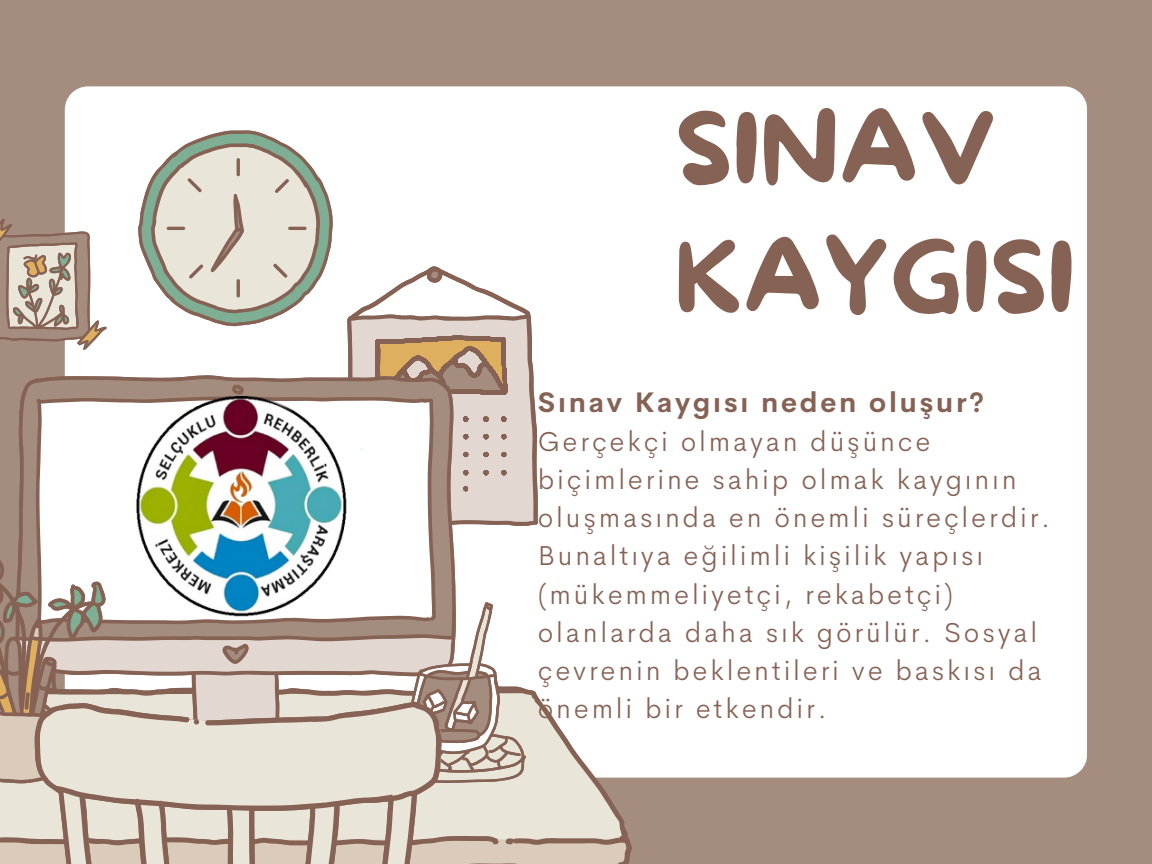
<style>
.page{position:relative;width:1152px;height:864px;background:#a48c7e}
.page>*{position:absolute;margin:0;border:0;box-sizing:border-box;transform-origin:0 0}
.t1{font:99.15px/128.7px "More Sugar";color:#866255}
.t2{font:300 27.75px/38.2px "Cerebri Sans";letter-spacing:.1em;color:#866255}
.t3{font:700 27.75px "Cerebri Sans";letter-spacing:.1em;color:#866255}
</style>
<div class="page">
<div style="left:65px;top:86px;width:1022px;height:692px;background:#fff;border-radius:23px"></div>
<svg style="left:0;top:689px;width:632px;height:175px;fill:#eae5d9"></svg>
<svg style="left:347px;top:266px;width:191px;height:260px"></svg>
<svg style="left:18px;top:375px;width:438px;height:327px"></svg>
<svg style="left:0;top:526px;width:106px;height:257px"></svg>
<svg style="left:385px;top:602px;width:142px;height:181px"></svg>
<svg style="left:29px;top:702px;width:413px;height:162px;background:#d9cec2"></svg>
<svg style="left:138px;top:130px;width:195px;height:196px"></svg>
<svg style="left:0;top:218px;width:107px;height:216px"></svg>
<img style="left:41px;top:387px;width:378px;height:232px">
<p class="t1" style="left:675px;top:90px;width:402px">SINAV<br>KAYGISI</p>
<p class="t3" style="left:538px;top:385px;width:447px">Sınav Kaygısı neden oluşur?</p>
<p class="t2" style="left:538px;top:422px;width:514px">Gerçekçi olmayan düşünce biçimlerine sahip olmak kaygının oluşmasında en önemli süreçlerdir.<br>Bunaltıya eğilimli kişilik yapısı (mükemmeliyetçi, rekabetçi) olanlarda daha sık görülür. Sosyal çevrenin beklentileri ve baskısı da önemli bir etkendir.</p>
</div>
